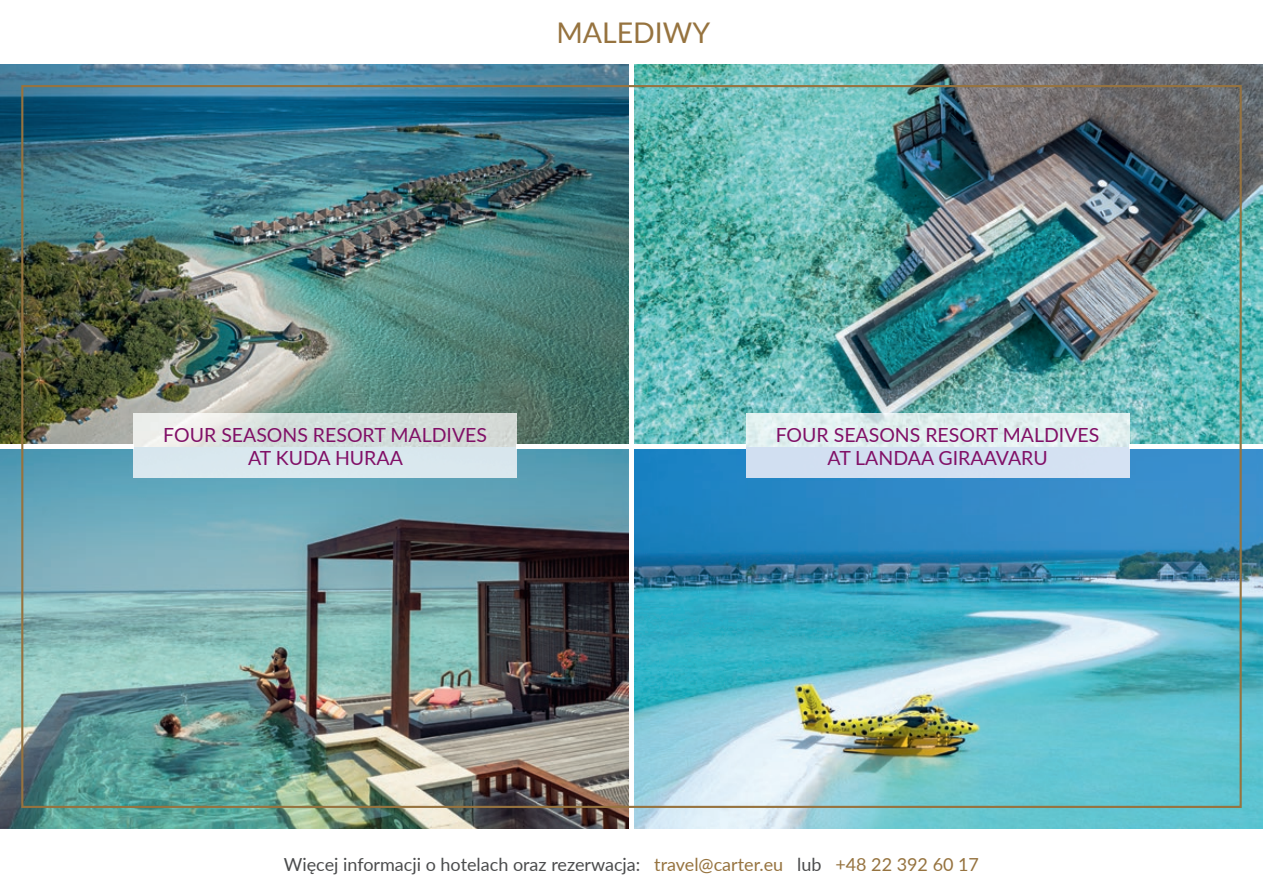
<style>
.page{position:relative;width:1263px;height:893px;background:#fff}
.page>*{position:absolute;margin:0;border:0;box-sizing:border-box;transform-origin:0 0}
.t1{font:28.5px "Lato";color:#96733f}
.t2{font:19.5px/23.4px "Lato";color:#811067;text-align:center}
.t3{font:18px "Lato";color:#4b4c4d}
.s1{color:#96733f}
</style>
<div class="page">
<img style="left:0;top:449px;width:629px;height:380px">
<img style="left:634px;top:449px;width:629px;height:380px">
<svg style="left:0;top:64px;width:629px;height:380px"></svg>
<svg style="left:634px;top:64px;width:629px;height:380px"></svg>
<img style="left:21px;top:85px;width:1221px;height:723px">
<h1 class="t1" style="left:556px;top:13px;width:155px">MALEDIWY</h1>
<p class="t2" style="left:163px;top:422px;width:325px">FOUR SEASONS RESORT MALDIVES<br>AT KUDA HURAA</p>
<p class="t2" style="left:776px;top:422px;width:325px">FOUR SEASONS RESORT MALDIVES<br>AT LANDAA GIRAAVARU</p>
<p class="t3" style="left:284px;top:851px;width:697px">Więcej informacji o hotelach oraz rezerwacja: <span class="s1">travel@carter.eu</span> lub <span class="s1">+48 22 392 60 17</span></p>
</div>
